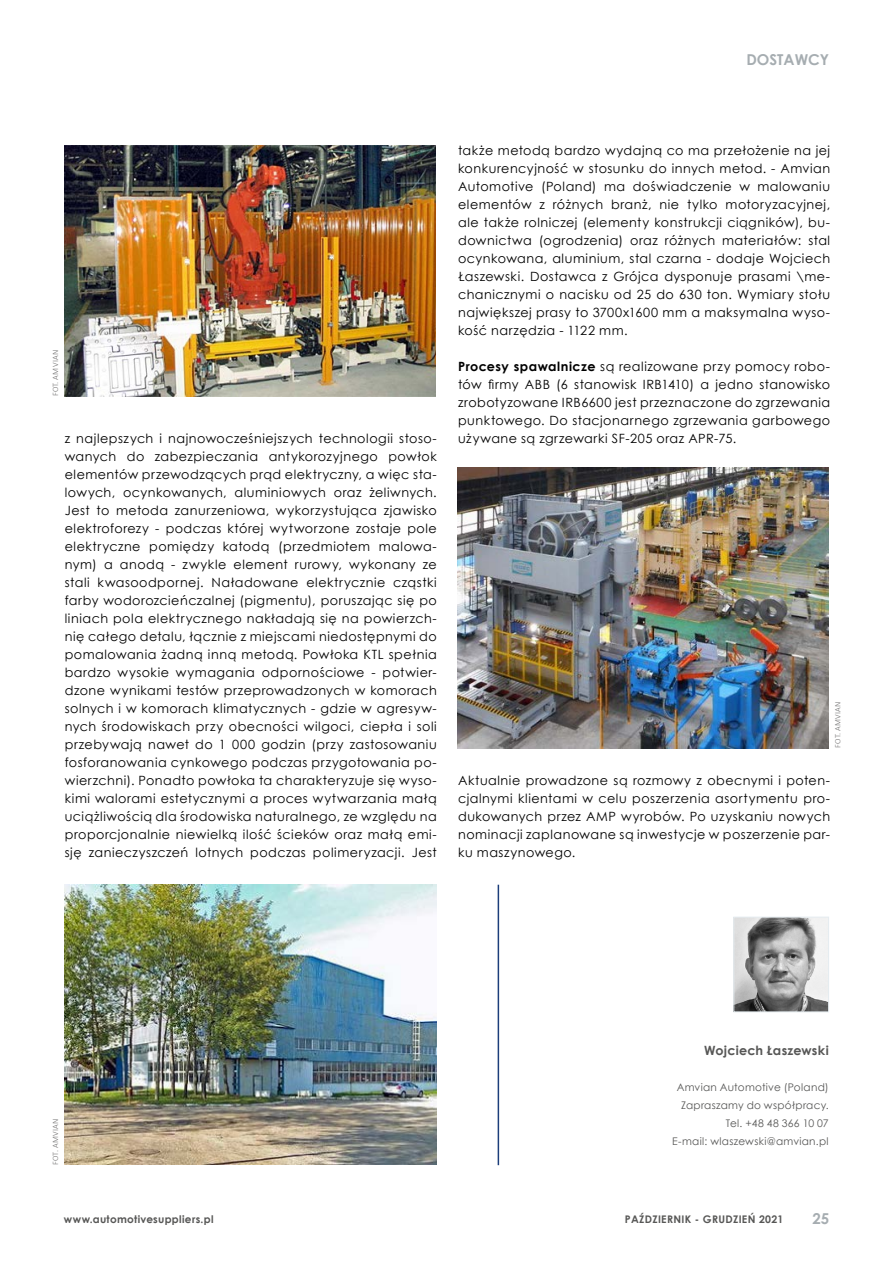
<style>
.page{position:relative;width:893px;height:1263px;background:#fff}
.page>*{position:absolute;margin:0;border:0;box-sizing:border-box;transform-origin:0 0}
.t1{font:700 15px "Century Gothic";color:#a6adb1}
.t2{font:12.75px/18px "Century Gothic";letter-spacing:.04em;color:#000;text-align:justify}
.t3{font:700 12.75px "Century Gothic";letter-spacing:.015em;color:#575756}
.t4{font:10.5px/18px "Century Gothic";letter-spacing:.03em;color:#575756;text-align:right}
.t5{font:700 10.5px "Century Gothic";letter-spacing:.03em;color:#575756}
.t6{font:300 8.25px "Calibri";letter-spacing:.04em;color:#706f6f}
.s1{font-weight:700}
</style>
<div class="page">
<img style="left:65px;top:145px;width:371px;height:251px">
<img style="left:65px;top:885px;width:372px;height:280px">
<svg style="left:733px;top:916px;width:96px;height:97px;background:#a5a5a5"></svg>
<hr style="left:498px;top:885px;width:1px;height:280px;background:#1c3d7a">
<img style="left:458px;top:468px;width:371px;height:280px">
<p class="t1" style="left:746px;top:48px;width:84px">DOSTAWCY</p>
<p class="t6" style="left:50px;top:396px;width:48px;rotate:-90deg">FOT. AMVIAN</p>
<p class="t2" style="left:65px;top:429px;width:374px">z najlepszych i najnowocześniejszych technologii stoso&shy;wanych do zabezpieczania antykorozyjnego powłok elementów przewodzących prąd elektryczny, a więc sta&shy;lowych, ocynkowanych, aluminiowych oraz żeliwnych.<br>Jest to metoda zanurzeniowa, wykorzystująca zjawisko elektroforezy - podczas której wytworzone zostaje pole elektryczne pomiędzy katodą (przedmiotem malowa&shy;nym) a anodą - zwykle element rurowy, wykonany ze stali kwasoodpornej. Naładowane elektrycznie cząstki farby wodorozcieńczalnej (pigmentu), poruszając się po liniach pola elektrycznego nakładają się na powierzch&shy;nię całego detalu, łącznie z miejscami niedostępnymi do pomalowania żadną inną metodą. Powłoka KTL spełnia bardzo wysokie wymagania odpornościowe - potwier&shy;dzone wynikami testów przeprowadzonych w komorach solnych i w komorach klimatycznych - gdzie w agresyw&shy;nych środowiskach przy obecności wilgoci, ciepła i soli przebywają nawet do 1 000 godzin (przy zastosowaniu fosforanowania cynkowego podczas przygotowania po&shy;wierzchni). Ponadto powłoka ta charakteryzuje się wyso&shy;kimi walorami estetycznymi a proces wytwarzania małą uciążliwością dla środowiska naturalnego, ze względu na proporcjonalnie niewielką ilość ścieków oraz małą emi&shy;sję zanieczyszczeń lotnych podczas polimeryzacji. Jest</p>
<p class="t2" style="left:458px;top:141px;width:374px">także metodą bardzo wydajną co ma przełożenie na jej konkurencyjność w stosunku do innych metod. - Amvian Automotive (Poland) ma doświadczenie w malowaniu elementów z różnych branż, nie tylko motoryzacyjnej, ale także rolniczej (elementy konstrukcji ciągników), bu&shy;downictwa (ogrodzenia) oraz różnych materiałów: stal ocynkowana, aluminium, stal czarna - dodaje Wojciech Łaszewski. Dostawca z Grójca dysponuje prasami \me&shy;chanicznymi o nacisku od 25 do 630 ton. Wymiary stołu największej prasy to 3700x1600 mm a maksymalna wyso&shy;kość narzędzia - 1122 mm.</p>
<p class="t2" style="left:458px;top:357px;width:374px"><span class="s1">Procesy spawalnicze</span> są realizowane przy pomocy robo&shy;tów firmy ABB (6 stanowisk IRB1410) a jedno stanowisko zrobotyzowane IRB6600 jest przeznaczone do zgrzewania punktowego. Do stacjonarnego zgrzewania garbowego używane są zgrzewarki SF-205 oraz APR-75.</p>
<p class="t6" style="left:833px;top:748px;width:48px;rotate:-90deg">FOT. AMVIAN</p>
<p class="t2" style="left:458px;top:771px;width:374px">Aktualnie prowadzone są rozmowy z obecnymi i poten&shy;cjalnymi klientami w celu poszerzenia asortymentu pro&shy;dukowanych przez AMP wyrobów. Po uzyskaniu nowych nominacji zaplanowane są inwestycje w poszerzenie par&shy;ku maszynowego.</p>
<p class="t6" style="left:50px;top:1165px;width:48px;rotate:-90deg">FOT. AMVIAN</p>
<p class="t3" style="left:704px;top:1040px;width:126px">Wojciech Łaszewski</p>
<p class="t4" style="left:672px;top:1078px;width:158px">Amvian Automotive (Poland)<br>Zapraszamy do współpracy.<br>Tel. +48 48 366 10 07<br>E-mail: wlaszewski@amvian.pl</p>
<p class="t5" style="left:64px;top:1211px;width:151px">www.automotivesuppliers.pl</p>
<p class="t5" style="left:625px;top:1211px;width:160px">PAŹDZIERNIK - GRUDZIEŃ 2021</p>
<p class="t1" style="left:812px;top:1207px;width:18px">25</p>
</div>
